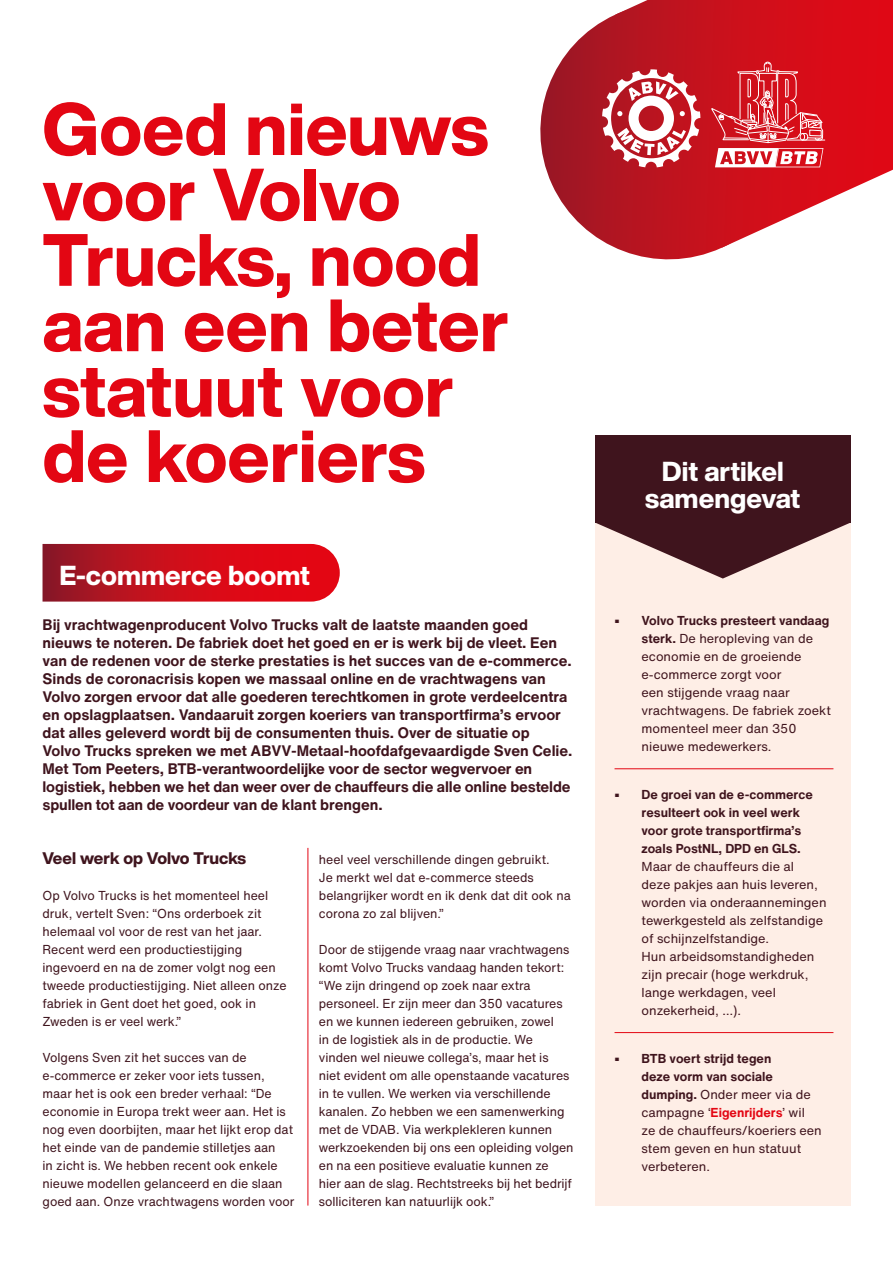
<style>
.page{position:relative;width:893px;height:1263px;background:#fff}
.page>*{position:absolute;margin:0;border:0;box-sizing:border-box;transform-origin:0 0}
.t1{font:800 72.6px/65.4px "Helvetica Now Display";color:#e30613}
.t2{font:800 27px/27px "Helvetica Now Display";color:#fff;text-align:center}
.t3{font:800 16.5px "Helvetica Now Display";letter-spacing:-.005em;color:#3f141d}
.t4{font:700 15px/18px "Helvetica Now Text";color:#3f141d}
.t5{font:12.75px/18px "Helvetica Now Text";color:#3f141d}
.t6{font:700 12.75px/18px "Helvetica Now Text";color:#3f141d}
.s1{font-weight:700}
.s2{font-weight:700;color:#e30613}
</style>
<div class="page">
<svg style="left:43px;top:544px;width:297px;height:58px;background:#c91421"></svg>
<svg style="left:641px;top:0;width:252px;height:206px;background:#df202c"></svg>
<svg style="left:540px;top:3px;width:274px;height:257px"></svg>
<hr style="left:787px;top:140px;width:38px;height:1px;background:#fff">
<svg style="left:711px;top:61px;width:113px;height:106px;background:#db454e"></svg>
<svg style="left:602px;top:69px;width:98px;height:98px"></svg>
<hr style="left:308px;top:848px;width:1px;height:357px;background:#e30613">
<div style="left:595px;top:436px;width:255px;height:769px;background:#feeee6"></div>
<div style="left:595px;top:436px;width:255px;height:87px;background:#3f141d"></div>
<hr style="left:614px;top:768px;width:219px;height:1px;background:#e30613">
<hr style="left:614px;top:1032px;width:219px;height:1px;background:#e30613">
<svg style="left:596px;top:523px;width:254px;height:55px"></svg>
<h1 class="t1" style="left:43px;top:97px;width:468px">Goed nieuws voor Volvo<br>Trucks, nood aan een beter statuut voor de koeriers</h1>
<h2 class="t2" style="left:60px;top:561px;width:252px">E-commerce boomt</h2>
<p class="t4" style="left:43px;top:615px;width:531px">Bij vrachtwagenproducent Volvo Trucks valt de laatste maanden goed nieuws te noteren. De fabriek doet het goed en er is werk bij de vleet. Een van de redenen voor de sterke prestaties is het succes van de e-commerce.<br>Sinds de coronacrisis kopen we massaal online en de vrachtwagens van Volvo zorgen ervoor dat alle goederen terechtkomen in grote verdeelcentra en opslagplaatsen. Vandaaruit zorgen koeriers van transportfirma’s ervoor dat alles geleverd wordt bij de consumenten thuis. Over de situatie op<br>Volvo Trucks spreken we met ABVV-Metaal-hoofdafgevaardigde Sven Celie.<br>Met Tom Peeters, BTB-verantwoordelijke voor de sector wegvervoer en logistiek, hebben we het dan weer over de chauffeurs die alle online bestelde spullen tot aan de voordeur van de klant brengen.</p>
<p class="t3" style="left:43px;top:847px;width:205px">Veel werk op Volvo Trucks</p>
<p class="t5" style="left:43px;top:886px;width:246px">Op Volvo Trucks is het momenteel heel druk, vertelt Sven: “Ons orderboek zit helemaal vol voor de rest van het jaar.<br>Recent werd een productiestijging ingevoerd en na de zomer volgt nog een tweede productiestijging. Niet alleen onze fabriek in Gent doet het goed, ook in Zweden is er veel werk.”</p>
<p class="t5" style="left:43px;top:1048px;width:254px">Volgens Sven zit het succes van de e-commerce er zeker voor iets tussen, maar het is ook een breder verhaal: “De economie in Europa trekt weer aan. Het is nog even doorbijten, maar het lijkt erop dat het einde van de pandemie stilletjes aan<br>in zicht is. We hebben recent ook enkele nieuwe modellen gelanceerd en die slaan goed aan. Onze vrachtwagens worden voor</p>
<p class="t5" style="left:319px;top:850px;width:253px">heel veel verschillende dingen gebruikt.<br>Je merkt wel dat e-commerce steeds belangrijker wordt en ik denk dat dit ook na corona zo zal blijven.”</p>
<p class="t5" style="left:319px;top:940px;width:256px">Door de stijgende vraag naar vrachtwagens komt Volvo Trucks vandaag handen tekort: “We zijn dringend op zoek naar extra personeel. Er zijn meer dan 350 vacatures en we kunnen iedereen gebruiken, zowel<br>in de logistiek als in de productie. We vinden wel nieuwe collega’s, maar het is<br>niet evident om alle openstaande vacatures in te vullen. We werken via verschillende kanalen. Zo hebben we een samenwerking met de VDAB. Via werkplekleren kunnen werkzoekenden bij ons een opleiding volgen en na een positieve evaluatie kunnen ze hier aan de slag. Rechtstreeks bij het bedrijf solliciteren kan natuurlijk ook.”</p>
<h2 class="t2" style="left:645px;top:458px;width:157px">Dit artikel samengevat</h2>
<p class="t5" style="left:641px;top:611px;width:191px;text-indent:-27px"><span class="s1">• Volvo Trucks presteert vandaag sterk.</span> De heropleving van de economie en de groeiende e-commerce zorgt voor<br>een stijgende vraag naar vrachtwagens. De fabriek zoekt momenteel meer dan 350 nieuwe medewerkers.</p>
<p class="t6" style="left:641px;top:785px;width:173px;text-indent:-27px">• De groei van de e-commerce resulteert ook in veel werk voor grote transportfirma’s zoals PostNL, DPD en GLS.</p>
<p class="t5" style="left:641px;top:857px;width:187px">Maar de chauffeurs die al<br>deze pakjes aan huis leveren, worden via onderaannemingen tewerkgesteld als zelfstandige of schijnzelfstandige.<br>Hun arbeidsomstandigheden zijn precair (hoge werkdruk, lange werkdagen, veel onzekerheid, …).</p>
<p class="t5" style="left:641px;top:1049px;width:182px;text-indent:-27px"><span class="s1">• BTB voert strijd tegen<br>deze vorm van sociale dumping.</span> Onder meer via de campagne ‘<span class="s2">Eigenrijders</span>’ wil ze de chauffeurs/koeriers een stem geven en hun statuut verbeteren.</p>
</div>
